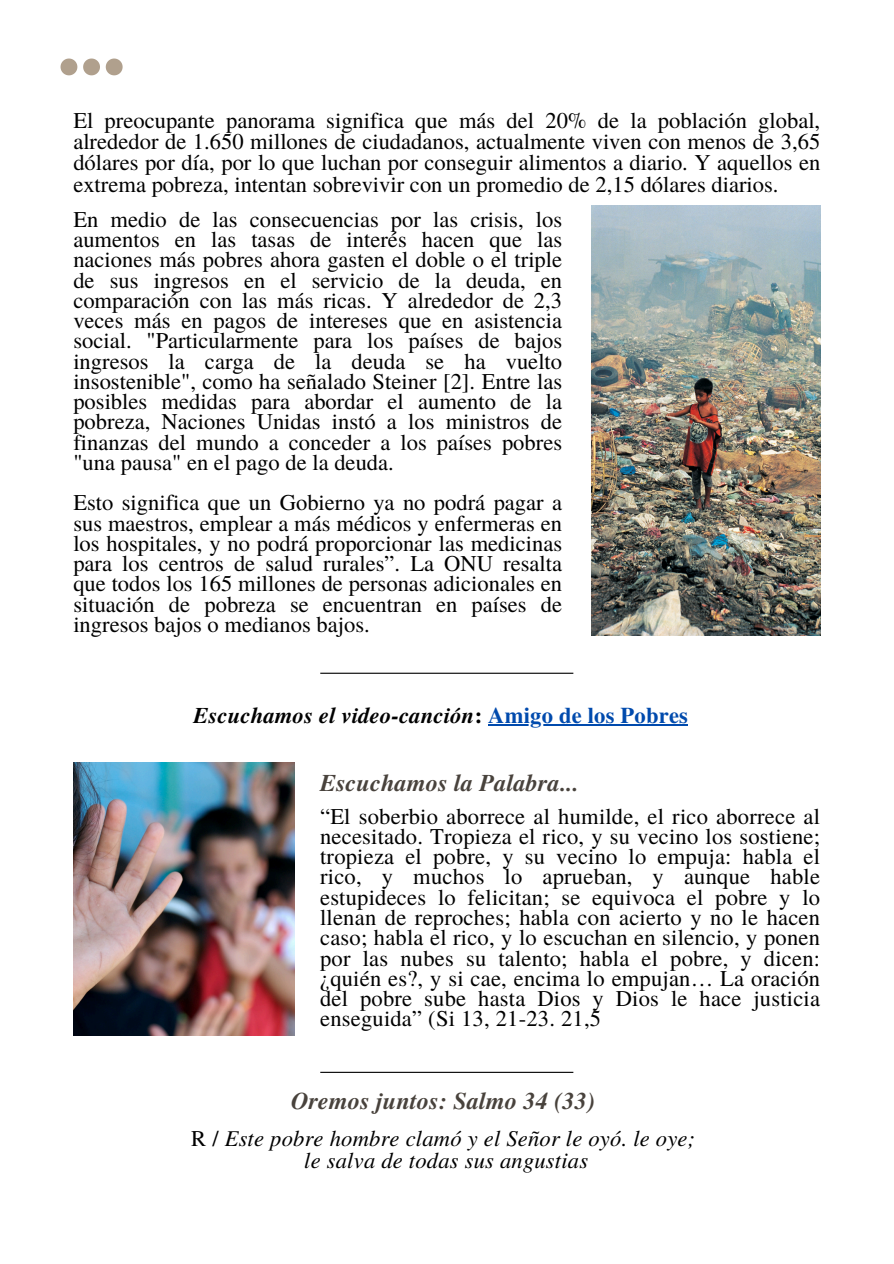
<style>
.page{position:relative;width:894px;height:1264px;background:#fff}
.page>*{position:absolute;margin:0;border:0;box-sizing:border-box;transform-origin:0 0}
.t1{font:italic 700 24px "Te X Gyre Termes";letter-spacing:.01em;color:#48423c}
.t2{font:22.5px/20.2px "Te X Gyre Termes";color:#000;text-align:justify}
.t3{font:italic 22.5px "Te X Gyre Termes";letter-spacing:.01em;color:#000}
.t4{font:italic 700 22.5px "Te X Gyre Termes";letter-spacing:.01em;color:#000}
.s1{font-style:normal}
.s2{font-style:normal;color:#004aad}
</style>
<div class="page">
<img style="left:591px;top:205px;width:229px;height:430px">
<hr style="left:320px;top:672px;width:253px;height:1px;background:#000">
<img style="left:73px;top:762px;width:221px;height:273px">
<hr style="left:488px;top:724px;width:200px;height:1px;background:#004aad">
<svg style="left:60px;top:59px;width:17px;height:16px"></svg>
<svg style="left:83px;top:59px;width:17px;height:16px"></svg>
<svg style="left:106px;top:59px;width:17px;height:16px"></svg>
<hr style="left:320px;top:1071px;width:253px;height:1px;background:#000">
<h1 class="t2" style="left:73px;top:108px;width:748px;line-height:21.3px">El preocupante panorama significa que más del 20% de la población global, alrededor de 1.650 millones de ciudadanos, actualmente viven con menos de 3,65 dólares por día, por lo que luchan por conseguir alimentos a diario. Y aquellos en extrema pobreza, intentan sobrevivir con un promedio de 2,15 dólares diarios.</h1>
<p class="t2" style="left:73px;top:208px;width:490px">En medio de las consecuencias por las crisis, los aumentos en las tasas de interés hacen que las naciones más pobres ahora gasten el doble o el triple de sus ingresos en el servicio de la deuda, en comparación con las más ricas. Y alrededor de 2,3 veces más en pagos de intereses que en asistencia social. "Particularmente para los países de bajos ingresos la carga de la deuda se ha vuelto insostenible", como ha señalado Steiner [2]. Entre las posibles medidas para abordar el aumento de la pobreza, Naciones Unidas instó a los ministros de finanzas del mundo a conceder a los países pobres "una pausa" en el pago de la deuda.</p>
<p class="t2" style="left:73px;top:491px;width:490px">Esto significa que un Gobierno ya no podrá pagar a sus maestros, emplear a más médicos y enfermeras en los hospitales, y no podrá proporcionar las medicinas para los centros de salud rurales”. La ONU resalta que todos los 165 millones de personas adicionales en situación de pobreza se encuentran en países de ingresos bajos o medianos bajos.</p>
<p class="t4" style="left:193px;top:699px;width:495px">Escuchamos el video-canción<span class="s1">:</span> <span class="s2">Amigo de los Pobres</span></p>
<p class="t1" style="left:320px;top:765px;width:260px">Escuchamos la Palabra...</p>
<p class="t2" style="left:320px;top:804px;width:501px">“El soberbio aborrece al humilde, el rico aborrece al necesitado. Tropieza el rico, y su vecino los sostiene; tropieza el pobre, y su vecino lo empuja: habla el rico, y muchos lo aprueban, y aunque hable estupideces lo felicitan; se equivoca el pobre y lo llenan de reproches; habla con acierto y no le hacen caso; habla el rico, y lo escuchan en silencio, y ponen por las nubes su talento; habla el pobre, y dicen: ¿quién es?, y si cae, encima lo empujan… La oración del pobre sube hasta Dios y Dios le hace justicia enseguida” (Si 13, 21-23. 21,5</p>
<p class="t1" style="left:291px;top:1082px;width:305px">Oremos juntos: Salmo 34 (33)</p>
<h1 class="t3" style="left:191px;top:1121px;width:505px"><span class="s1">R /</span> Este pobre hombre clamó y el Señor le oyó. le oye;</h1>
<p class="t3" style="left:304px;top:1144px;width:285px">le salva de todas sus angustias</p>
</div>
